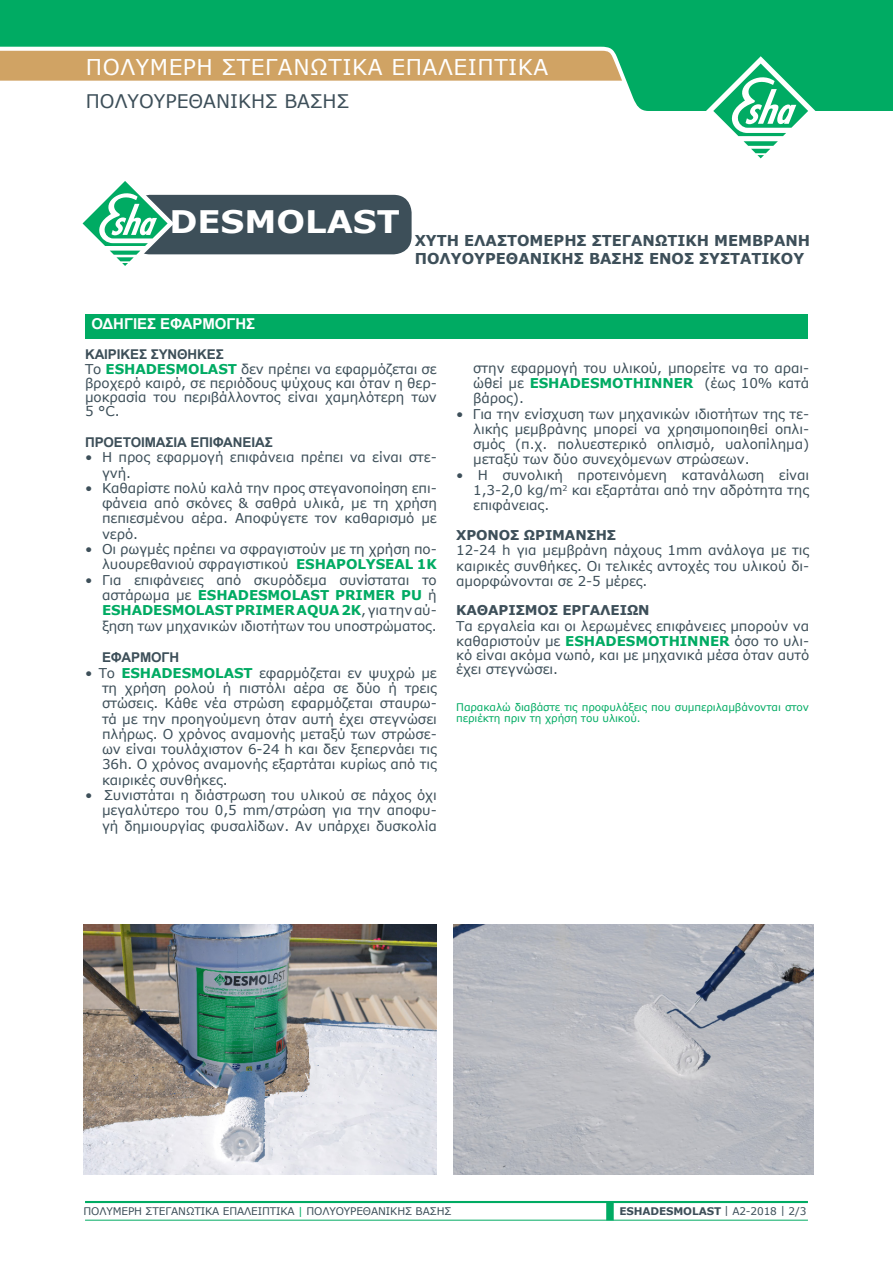
<style>
.page{position:relative;width:893px;height:1263px;background:#fff}
.page>*{position:absolute;margin:0;border:0;box-sizing:border-box;transform-origin:0 0}
.t1{font:700 31.05px "Verdana";color:#fff;scale:1.09 1}
.t2{font:21.75px "Verdana";letter-spacing:.025em;color:#fff}
.t3{font:18.75px "Verdana";color:#3d4f59}
.t4{font:700 15px/18px "Verdana";color:#3d4f59}
.t5{font:700 15px "Arial";letter-spacing:-.005em;color:#fff}
.Paragraph_Style_1{font:13.5px/15.3px "Verdana";letter-spacing:-.01em;color:#3d4f59;text-align:justify}
.t6{font:700 13.5px "Arial";letter-spacing:-.01em;color:#3d4f59}
.t7{font:700 13.5px "Verdana";letter-spacing:-.01em;color:#3d4f59}
.t8{font:10.5px/11.2px "Verdana";letter-spacing:-.01em;color:#00ab63}
.t9{font:10.5px "Verdana";letter-spacing:-.01em;color:#3d4f59}
.t10{font:700 10.5px "Verdana";letter-spacing:-.01em;color:#3d4f59}
.s1{font-weight:700;color:#00ab63}
.s2{color:#00ab63}
.s3{font-weight:400}
</style>
<div class="page">
<svg style="left:0;top:0;width:893px;height:111px;fill:#00ab63"></svg>
<svg style="left:706px;top:56px;width:109px;height:103px"></svg>
<div style="left:0;top:51px;width:622px;height:30px;background:#d0a364"></div>
<hr style="left:85px;top:1220px;width:723px;height:1px;background:#00ab63">
<hr style="left:85px;top:1201px;width:723px;height:2px;background:#00ab63">
<div style="left:606px;top:1202px;width:8px;height:18px;background:#00ab63"></div>
<img style="left:83px;top:925px;width:353px;height:249px">
<img style="left:453px;top:925px;width:360px;height:249px">
<div style="left:132px;top:195px;width:280px;height:59px;background:#3d4f59;border-radius:18px"></div>
<svg style="left:82px;top:181px;width:92px;height:85px"></svg>
<div style="left:85px;top:314px;width:723px;height:24px;background:#00ab63"></div>
<p class="t2" style="left:86px;top:52px;width:464px">ΠΟΛΥΜΕΡΗ ΣΤΕΓΑΝΩΤΙΚΑ ΕΠΑΛΕΙΠΤΙΚΑ</p>
<p class="t3" style="left:86px;top:88px;width:265px">ΠΟΛΥΟΥΡΕΘΑΝΙΚΗΣ ΒΑΣΗΣ</p>
<p class="t1" style="left:169px;top:200px;width:213px">DESMOLAST</p>
<p class="t4" style="left:415px;top:231px;width:397px">XYTH ΕΛΑΣΤΟΜΕΡΗΣ ΣΤΕΓΑΝΩΤΙΚΗ ΜΕΜΒΡΑΝΗ<br>ΠΟΛΥΟΥΡΕΘΑΝΙΚΗΣ ΒΑΣΗΣ ΕΝΟΣ ΣΥΣΤΑΤΙΚΟΥ</p>
<p class="t5" style="left:91px;top:314px;width:165px">ΟΔΗΓΙΕΣ ΕΦΑΡΜΟΓΗΣ</p>
<p class="t6" style="left:85px;top:345px;width:140px">ΚΑΙΡΙΚΕΣ ΣΥΝΘΗΚΕΣ</p>
<p class="Paragraph_Style_1" style="left:85px;top:361px;width:353px;line-height:14.2px">Το <span class="s1">ESHADESMOLAST</span> δεν πρέπει να εφαρμόζεται σε βροχερό καιρό, σε περιόδους ψύχους και όταν η θερ&shy;μοκρασία του περιβάλλοντος είναι χαμηλότερη των 5 °C.</p>
<p class="t6" style="left:85px;top:433px;width:189px">ΠΡΟΕΤΟΙΜΑΣΙΑ ΕΠΙΦΑΝΕΙΑΣ</p>
<p class="Paragraph_Style_1" style="left:102px;top:449px;width:336px;text-indent:-17px">• Η προς εφαρμογή επιφάνεια πρέπει να είναι στε&shy;γνή.</p>
<p class="Paragraph_Style_1" style="left:102px;top:480px;width:336px;text-indent:-17px">• Καθαρίστε πολύ καλά την προς στεγανοποίηση επι&shy;φάνεια από σκόνες &amp; σαθρά υλικά, με τη χρήση πεπιεσμένου αέρα. Αποφύγετε τον καθαρισμό με νερό.</p>
<p class="Paragraph_Style_1" style="left:85px;top:541px;width:353px;text-align:right">• Οι ρωγμές πρέπει να σφραγιστούν με τη χρήση πο&shy;λυουρεθανιού σφραγιστικού <span class="s1">ESHAPOLYSEAL 1K</span></p>
<p class="Paragraph_Style_1" style="left:102px;top:572px;width:336px;text-indent:-17px">• Για επιφάνειες από σκυρόδεμα συνίσταται το αστάρωμα με <span class="s1">ESHADESMOLAST PRIMER PU</span> ή <span class="s1">ESHADESMOLAST PRIMER AQUA 2K</span>, για την αύ&shy;ξηση των μηχανικών ιδιοτήτων του υποστρώματος.</p>
<p class="t6" style="left:102px;top:649px;width:79px">ΕΦΑΡΜΟΓΗ</p>
<p class="Paragraph_Style_1" style="left:102px;top:665px;width:336px;text-indent:-17px">• Το <span class="s1">ESHADESMOLAST</span> εφαρμόζεται εν ψυχρώ με τη χρήση ρολού ή πιστόλι αέρα σε δύο ή τρεις στώσεις. Κάθε νέα στρώση εφαρμόζεται σταυρω&shy;τά με την προηγούμενη όταν αυτή έχει στεγνώσει πλήρως. Ο χρόνος αναμονής μεταξύ των στρώσε&shy;ων είναι τουλάχιστον 6-24 h και δεν ξεπερνάει τις 36h. Ο χρόνος αναμονής εξαρτάται κυρίως από τις καιρικές συνθήκες.</p>
<p class="Paragraph_Style_1" style="left:102px;top:787px;width:336px;text-indent:-17px">• Συνιστάται η διάστρωση του υλικού σε πάχος όχι μεγαλύτερο του 0,5 mm/στρώση για την αποφυ&shy;γή δημιουργίας φυσαλίδων. Αν υπάρχει δυσκολία</p>
<p class="Paragraph_Style_1" style="left:473px;top:360px;width:337px">στην εφαρμογή του υλικού, μπορείτε να το αραι&shy;ώθεί με <span class="s1">ESHADESMOTHINNER</span> (έως 10% κατά βάρος).</p>
<p class="Paragraph_Style_1" style="left:473px;top:406px;width:337px;text-indent:-17px">• Για την ενίσχυση των μηχανικών ιδιοτήτων της τε&shy;λικής μεμβράνης μπορεί να χρησιμοποιηθεί οπλι&shy;σμός (π.χ. πολυεστερικό οπλισμό, υαλοπίλημα) μεταξύ των δύο συνεχόμενων στρώσεων.</p>
<p class="Paragraph_Style_1" style="left:473px;top:467px;width:337px;text-indent:-17px">• Η συνολική προτεινόμενη κατανάλωση είναι 1,3-2,0 kg/m<sup>2</sup> και εξαρτάται από την αδρότητα της επιφάνειας.</p>
<p class="t7" style="left:456px;top:525px;width:161px">ΧΡΟΝΟΣ ΩΡΙΜΑΝΣΗΣ</p>
<p class="Paragraph_Style_1" style="left:456px;top:542px;width:354px">12-24 h για μεμβράνη πάχους 1mm ανάλογα με τις καιρικές συνθήκες. Οι τελικές αντοχές του υλικού δι&shy;αμορφώνονται σε 2-5 μέρες.</p>
<p class="t7" style="left:456px;top:601px;width:195px">ΚΑΘΑΡΙΣΜΟΣ ΕΡΓΑΛΕΙΩΝ</p>
<p class="Paragraph_Style_1" style="left:456px;top:618px;width:354px;line-height:14.5px">Tα εργαλεία και οι λερωμένες επιφάνειες μπορούν να καθαριστούν με <span class="s1">ESHADESMOTHINNER</span> όσο το υλι&shy;κό είναι ακόμα νωπό, και με μηχανικά μέσα όταν αυτό έχει στεγνώσει.</p>
<p class="t8" style="left:456px;top:702px;width:354px">Παρακαλώ διαβάστε τις προφυλάξεις που συμπεριλαμβάνονται στον περιέκτη πριν τη χρήση του υλικού.</p>
<p class="t9" style="left:84px;top:1204px;width:369px">ΠΟΛΥΜΕΡΗ ΣΤΕΓΑΝΩΤΙΚΑ ΕΠΑΛΕΙΠΤΙΚΑ <span class="s2">|</span> ΠΟΛΥΟΥΡΕΘΑΝΙΚΗΣ ΒΑΣΗΣ</p>
<p class="t10" style="left:619px;top:1204px;width:188px">ESHADESMOLAST <span class="s3">| A2-2018 | 2/3</span></p>
</div>
